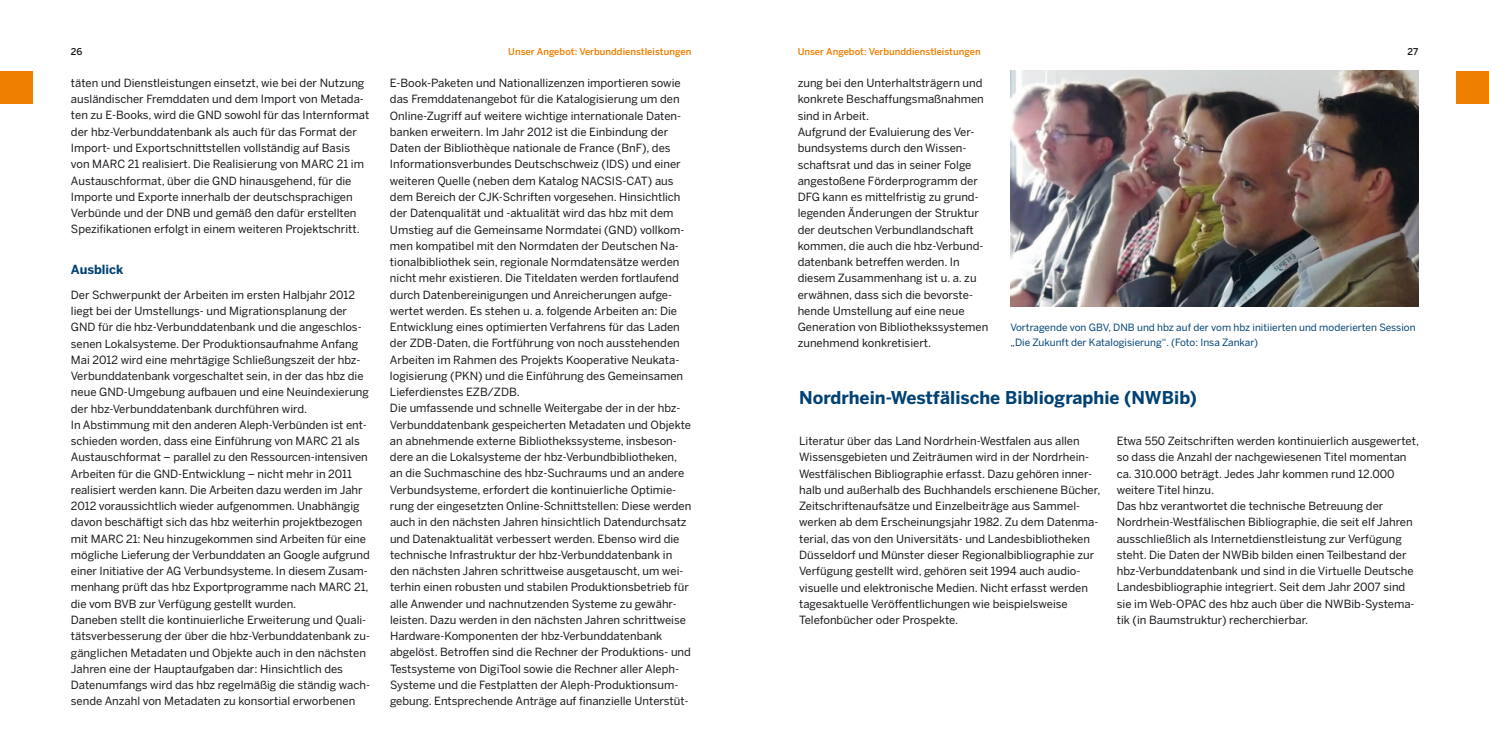
<style>
.page{position:relative;width:1489px;height:745px;background:#fff}
.page>*{position:absolute;margin:0;border:0;box-sizing:border-box;transform-origin:0 0}
.t1{font:700 17.5px "Benton Sans";color:#004273}
.t2{font:700 12.5px "Benton Sans";color:#004273}
.t3{font:11.25px/16.2px "Benton Sans";color:#1a171c}
.t4{font:10px/15px "Benton Sans";color:#004273}
.t5{font:500 9.38px "Benton Sans";color:#ee7f00}
.t6{font:500 9.38px "Benton Sans";color:#1a171c}
</style>
<div class="page">
<div style="left:1456px;top:71px;width:32px;height:32px;background:#ee7f00"></div>
<div style="left:0;top:71px;width:32px;height:32px;background:#ee7f00"></div>
<img style="left:1010px;top:71px;width:407px;height:235px">
<p class="t6" style="left:71px;top:46px;width:13px">26</p>
<p class="t6" style="left:1407px;top:46px;width:12px">27</p>
<p class="t3" style="left:797px;top:75px;width:192px">zung bei den Unterhaltsträgern und konkrete Beschaffungsmaßnahmen sind in Arbeit.<br>Aufgrund der Evaluierung des Ver&shy;bundsystems durch den Wissen&shy;schaftsrat und das in seiner Folge angestoßene Förderprogramm der<br>DFG kann es mittelfristig zu grund&shy;legenden Änderungen der Struktur der deutschen Verbundlandschaft kommen, die auch die hbz-Verbund&shy;datenbank betreffen werden. In diesem Zusammenhang ist u. a. zu erwähnen, dass sich die bevorste&shy;hende Umstellung auf eine neue<br>Generation von Bibliothekssystemen zunehmend konkretisiert.</p>
<p class="t5" style="left:508px;top:46px;width:184px">Unser Angebot: Verbunddienstleistungen</p>
<p class="t5" style="left:797px;top:46px;width:184px">Unser Angebot: Verbunddienstleistungen</p>
<p class="t3" style="left:71px;top:74px;width:300px">täten und Dienstleistungen einsetzt, wie bei der Nutzung ausländischer Fremddaten und dem Import von Metada&shy;ten zu E-Books, wird die GND sowohl für das Internformat der hbz-Verbunddatenbank als auch für das Format der Import- und Exportschnittstellen vollständig auf Basis von MARC 21 realisiert. Die Realisierung von MARC 21 im Austauschformat, über die GND hinausgehend, für die Importe und Exporte innerhalb der deutschsprachigen Verbünde und der DNB und gemäß den dafür erstellten Spezifikationen erfolgt in einem weiteren Projektschritt.</p>
<p class="t2" style="left:71px;top:262px;width:54px">Ausblick</p>
<p class="t3" style="left:71px;top:286px;width:301px">Der Schwerpunkt der Arbeiten im ersten Halbjahr 2012 liegt bei der Umstellungs- und Migrationsplanung der GND für die hbz-Verbunddatenbank und die angeschlos&shy;senen Lokalsysteme. Der Produktionsaufnahme Anfang Mai 2012 wird eine mehrtägige Schließungszeit der hbz-Verbunddatenbank vorgeschaltet sein, in der das hbz die neue GND-Umgebung aufbauen und eine Neuindexierung der hbz-Verbunddatenbank durchführen wird.<br>In Abstimmung mit den anderen Aleph-Verbünden ist ent&shy;schieden worden, dass eine Einführung von MARC 21 als Austauschformat – parallel zu den Ressourcen-intensiven Arbeiten für die GND-Entwicklung – nicht mehr in 2011 realisiert werden kann. Die Arbeiten dazu werden im Jahr 2012 voraussichtlich wieder aufgenommen. Unabhängig davon beschäftigt sich das hbz weiterhin projektbezogen mit MARC 21: Neu hinzugekommen sind Arbeiten für eine mögliche Lieferung der Verbunddaten an Google aufgrund einer Initiative der AG Verbundsysteme. In diesem Zusam&shy;menhang prüft das hbz Exportprogramme nach MARC 21, die vom BVB zur Verfügung gestellt wurden.<br>Daneben stellt die kontinuierliche Erweiterung und Quali&shy;tätsverbesserung der über die hbz-Verbunddatenbank zu&shy;gänglichen Metadaten und Objekte auch in den nächsten Jahren eine der Hauptaufgaben dar: Hinsichtlich des Datenumfangs wird das hbz regelmäßig die ständig wach&shy;sende Anzahl von Metadaten zu konsortial erworbenen</p>
<p class="t3" style="left:390px;top:75px;width:303px">E-Book-Paketen und Nationallizenzen importieren sowie das Fremddatenangebot für die Katalogisierung um den Online-Zugriff auf weitere wichtige internationale Daten&shy;banken erweitern. Im Jahr 2012 ist die Einbindung der Daten der Bibliothèque nationale de France (BnF), des Informationsverbundes Deutschschweiz (IDS) und einer weiteren Quelle (neben dem Katalog NACSIS-CAT) aus dem Bereich der CJK-Schriften vorgesehen. Hinsichtlich der Datenqualität und -aktualität wird das hbz mit dem Umstieg auf die Gemeinsame Normdatei (GND) vollkom&shy;men kompatibel mit den Normdaten der Deutschen Na&shy;tionalbibliothek sein, regionale Normdatensätze werden nicht mehr existieren. Die Titeldaten werden fortlaufend durch Datenbereinigungen und Anreicherungen aufge&shy;wertet werden. Es stehen u. a. folgende Arbeiten an: Die Entwicklung eines optimierten Verfahrens für das Laden der ZDB-Daten, die Fortführung von noch ausstehenden Arbeiten im Rahmen des Projekts Kooperative Neukata&shy;logisierung (PKN) und die Einführung des Gemeinsamen Lieferdienstes EZB/ZDB.<br>Die umfassende und schnelle Weitergabe der in der hbz-Verbunddatenbank gespeicherten Metadaten und Objekte an abnehmende externe Bibliothekssysteme, insbeson&shy;dere an die Lokalsysteme der hbz-Verbundbibliotheken, an die Suchmaschine des hbz-Suchraums und an andere Verbundsysteme, erfordert die kontinuierliche Optimie&shy;rung der eingesetzten Online-Schnittstellen: Diese werden auch in den nächsten Jahren hinsichtlich Datendurchsatz und Datenaktualität verbessert werden. Ebenso wird die technische Infrastruktur der hbz-Verbunddatenbank in den nächsten Jahren schrittweise ausgetauscht, um wei&shy;terhin einen robusten und stabilen Produktionsbetrieb für alle Anwender und nachnutzenden Systeme zu gewähr&shy;leisten. Dazu werden in den nächsten Jahren schrittweise Hardware-Komponenten der hbz-Verbunddatenbank abgelöst. Betroffen sind die Rechner der Produktions- und Testsysteme von DigiTool sowie die Rechner aller Aleph-Systeme und die Festplatten der Aleph-Produktionsum&shy;gebung. Entsprechende Anträge auf finanzielle Unterstüt-</p>
<p class="t4" style="left:1010px;top:320px;width:406px">Vortragende von GBV, DNB und hbz auf der vom hbz initiierten und moderierten Session „Die Zukunft der Katalogisierung“. (Foto: Insa Zankar)</p>
<h1 class="t1" style="left:799px;top:387px;width:399px">Nordrhein-Westfälische Bibliographie (NWBib)</h1>
<p class="t3" style="left:799px;top:432px;width:303px">Literatur über das Land Nordrhein-Westfalen aus allen Wissensgebieten und Zeiträumen wird in der Nordrhein-Westfälischen Bibliographie erfasst. Dazu gehören inner&shy;halb und außerhalb des Buchhandels erschienene Bücher, Zeitschriftenaufsätze und Einzelbeiträge aus Sammel&shy;werken ab dem Erscheinungsjahr 1982. Zu dem Datenma&shy;terial, das von den Universitäts- und Landesbibliotheken Düsseldorf und Münster dieser Regionalbibliographie zur Verfügung gestellt wird, gehören seit 1994 auch audio&shy;visuelle und elektronische Medien. Nicht erfasst werden tagesaktuelle Veröffentlichungen wie beispielsweise Telefonbücher oder Prospekte.</p>
<p class="t3" style="left:1116px;top:432px;width:304px">Etwa 550 Zeitschriften werden kontinuierlich ausgewertet, so dass die Anzahl der nachgewiesenen Titel momentan ca. 310.000 beträgt. Jedes Jahr kommen rund 12.000 weitere Titel hinzu.<br>Das hbz verantwortet die technische Betreuung der Nordrhein-Westfälischen Bibliographie, die seit elf Jahren ausschließlich als Internetdienstleistung zur Verfügung steht. Die Daten der NWBib bilden einen Teilbestand der hbz-Verbunddatenbank und sind in die Virtuelle Deutsche Landesbibliographie integriert. Seit dem Jahr 2007 sind sie im Web-OPAC des hbz auch über die NWBib-Systema&shy;tik (in Baumstruktur) recherchierbar.</p>
</div>
